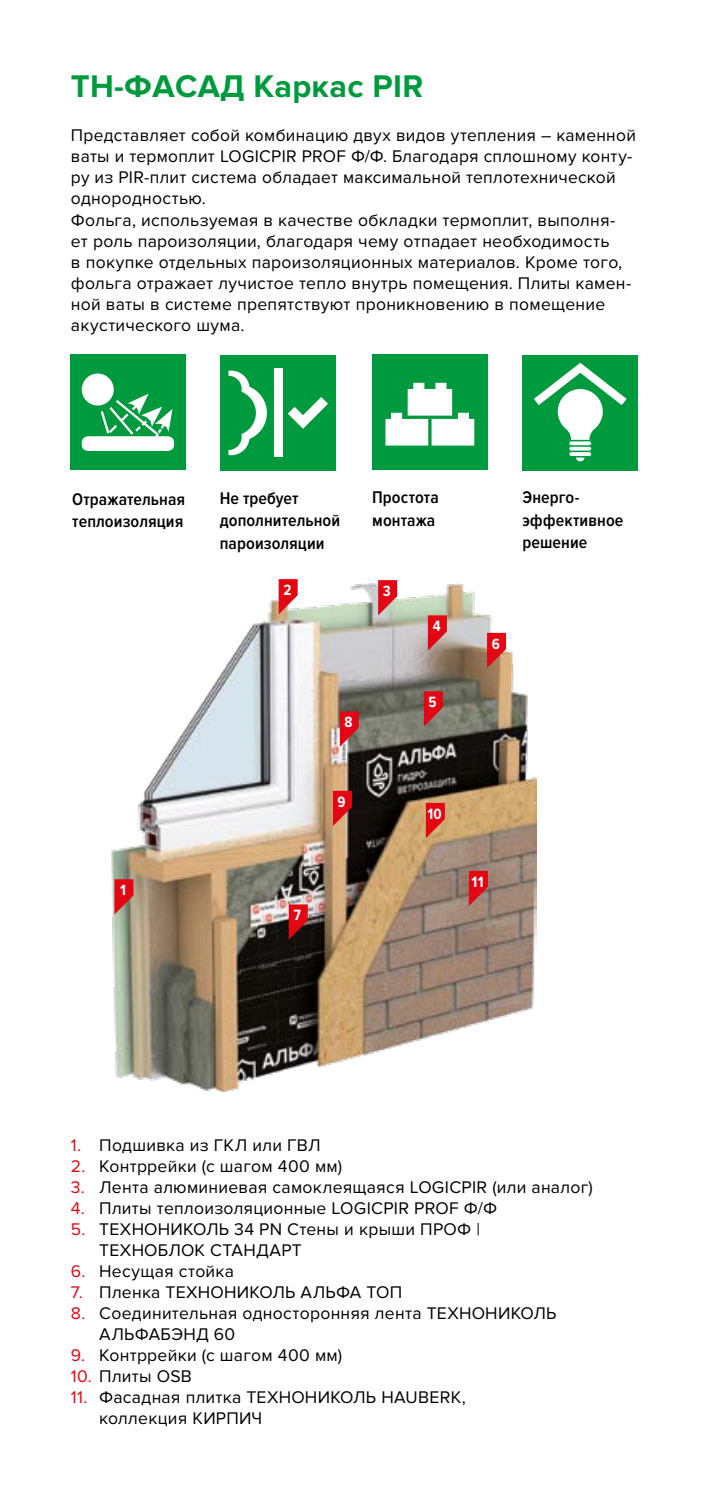
<style>
.page{position:relative;width:709px;height:1489px;background:#fff}
.page>*{position:absolute;margin:0;border:0;box-sizing:border-box;transform-origin:0 0}
.t1{font:700 32.5px "Proxima Nova";letter-spacing:.01em;color:#009a3e}
.t2{font:17.5px/21px "Proxima Nova";letter-spacing:.015em;color:#000}
.t3{font:600 17.5px/22.5px "Proxima Nova Cond";letter-spacing:.005em;color:#000}
.t4{font:700 15.5px "Proxima Nova Cond";color:#fff}
.s1{color:#e30613}
</style>
<div class="page">
<img style="left:111px;top:584px;width:425px;height:507px">
<svg style="left:426px;top:802px;width:19px;height:36px"></svg>
<svg style="left:469px;top:870px;width:19px;height:36px"></svg>
<svg style="left:114px;top:879px;width:19px;height:35px"></svg>
<svg style="left:424px;top:691px;width:19px;height:35px"></svg>
<svg style="left:333px;top:790px;width:19px;height:36px"></svg>
<svg style="left:340px;top:711px;width:19px;height:35px"></svg>
<svg style="left:487px;top:633px;width:19px;height:35px"></svg>
<svg style="left:378px;top:580px;width:19px;height:35px"></svg>
<svg style="left:279px;top:579px;width:19px;height:35px"></svg>
<svg style="left:428px;top:615px;width:19px;height:35px"></svg>
<svg style="left:289px;top:904px;width:19px;height:35px"></svg>
<div style="left:70px;top:354px;width:116px;height:116px;background:#009a3e"></div>
<div style="left:82px;top:373px;width:32px;height:32px;background:#fff;border-radius:50%"></div>
<svg style="left:82px;top:393px;width:92px;height:58px"></svg>
<div style="left:220px;top:355px;width:116px;height:115px;background:#009a3e"></div>
<div style="left:274px;top:368px;width:9px;height:89px;background:#fff"></div>
<svg style="left:228px;top:370px;width:39px;height:85px"></svg>
<svg style="left:288px;top:397px;width:40px;height:32px"></svg>
<div style="left:372px;top:354px;width:115px;height:116px;background:#009a3e"></div>
<svg style="left:385px;top:383px;width:89px;height:62px"></svg>
<div style="left:522px;top:355px;width:116px;height:115px;background:#009a3e"></div>
<svg style="left:569px;top:441px;width:22px;height:4px"></svg>
<hr style="left:569px;top:447px;width:22px;height:3px;background:#fff;border-radius:2px">
<svg style="left:569px;top:452px;width:22px;height:4px"></svg>
<svg style="left:576px;top:457px;width:8px;height:4px"></svg>
<svg style="left:534px;top:363px;width:92px;height:77px"></svg>
<h1 class="t1" style="left:71px;top:67px;width:354px">ТН-ФАСАД Каркас PIR</h1>
<p class="t2" style="left:71px;top:125px;width:566px">Представляет собой комбинацию двух видов утепления – каменной ваты и термоплит LOGICPIR PROF Ф/Ф. Благодаря сплошному конту&shy;ру из PIR-плит система обладает максимальной теплотехнической однородностью.<br>Фольга, используемая в качестве обкладки термоплит, выполня&shy;ет роль пароизоляции, благодаря чему отпадает необходимость<br>в покупке отдельных пароизоляционных материалов. Кроме того, фольга отражает лучистое тепло внутрь помещения. Плиты камен&shy;ной ваты в системе препятствуют проникновению в помещение акустического шума.</p>
<p class="t3" style="left:72px;top:488px;width:114px">Отражательная теплоизоляция</p>
<p class="t3" style="left:220px;top:487px;width:122px">Не требует дополнительной пароизоляции</p>
<p class="t3" style="left:372px;top:486px;width:68px">Простота монтажа</p>
<p class="t3" style="left:522px;top:486px;width:103px">Энерго&shy;эффективное решение</p>
<p class="t4" style="left:120px;top:881px;width:7px">1</p>
<p class="t4" style="left:283px;top:581px;width:10px">2</p>
<p class="t4" style="left:383px;top:582px;width:9px">3</p>
<p class="t4" style="left:344px;top:713px;width:10px">8</p>
<p class="t4" style="left:337px;top:792px;width:10px">9</p>
<p class="t4" style="left:294px;top:906px;width:9px">7</p>
<p class="t4" style="left:432px;top:617px;width:9px">4</p>
<p class="t4" style="left:428px;top:693px;width:10px">5</p>
<p class="t4" style="left:492px;top:634px;width:10px">6</p>
<p class="t4" style="left:427px;top:804px;width:16px">10</p>
<p class="t4" style="left:471px;top:872px;width:14px">11</p>
<p class="t2" style="left:71px;top:1134px;width:251px"><span class="s1">1.</span> Подшивка из ГКЛ или ГВЛ</p>
<p class="t2" style="left:71px;top:1155px;width:273px"><span class="s1">2.</span> Контррейки (с шагом 400 мм)</p>
<p class="t2" style="left:71px;top:1176px;width:523px"><span class="s1">3.</span> Лента алюминиевая самоклеящаяся LOGICPIR (или аналог)</p>
<p class="t2" style="left:71px;top:1197px;width:428px"><span class="s1">4.</span> Плиты теплоизоляционные LOGICPIR PROF Ф/Ф</p>
<p class="t2" style="left:99px;top:1218px;width:382px;text-indent:-28px"><span class="s1">5.</span> ТЕХНОНИКОЛЬ 34 PN Стены и крыши ПРОФ |<br>ТЕХНОБЛОК СТАНДАРТ</p>
<p class="t2" style="left:71px;top:1260px;width:164px"><span class="s1">6.</span> Несущая стойка</p>
<p class="t2" style="left:71px;top:1281px;width:333px"><span class="s1">7.</span> Пленка ТЕХНОНИКОЛЬ АЛЬФА ТОП</p>
<p class="t2" style="left:99px;top:1302px;width:459px;text-indent:-28px"><span class="s1">8.</span> Соединительная односторонняя лента ТЕХНОНИКОЛЬ<br>АЛЬФАБЭНД 60</p>
<p class="t2" style="left:71px;top:1344px;width:273px"><span class="s1">9.</span> Контррейки (с шагом 400 мм)</p>
<p class="t2" style="left:71px;top:1365px;width:123px"><span class="s1">10.</span> Плиты OSB</p>
<p class="t2" style="left:99px;top:1386px;width:368px;text-indent:-28px"><span class="s1">11.</span> Фасадная плитка ТЕХНОНИКОЛЬ HAUBERK, коллекция КИРПИЧ</p>
</div>
